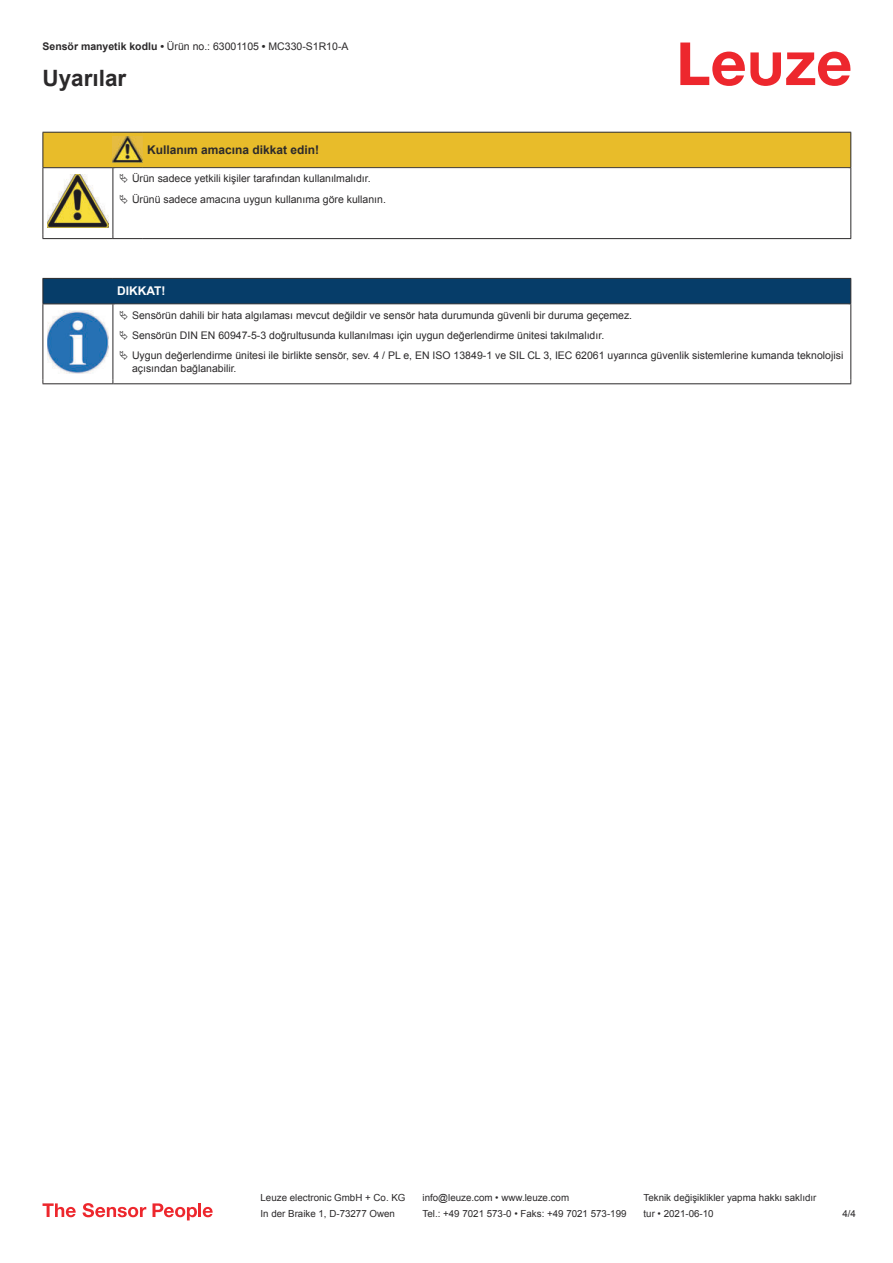
<style>
.page{position:relative;width:893px;height:1263px;background:#fff}
.page>*{position:absolute;margin:0;border:0;box-sizing:border-box;transform-origin:0 0}
.t1{font:700 22.5px "Arial";color:#2b292a}
.t2{font:700 12px "Arial";color:#2b292a}
.t3{font:700 12px "Arial";color:#fff}
.t4{font:10.5px/20.2px "Arial";color:#2b292a}
.t5{font:9.75px "Arial";color:#2b292a}
.s1{font-weight:700}
</style>
<div class="page">
<svg style="left:680px;top:43px;width:170px;height:43px"></svg>
<svg style="left:43px;top:1203px;width:33px;height:14px"></svg>
<svg style="left:83px;top:1203px;width:63px;height:14px"></svg>
<svg style="left:153px;top:1203px;width:44px;height:17px"></svg>
<hr style="left:198px;top:1203px;width:3px;height:14px;background:#ed272d">
<svg style="left:203px;top:1207px;width:10px;height:10px"></svg>
<hr style="left:43px;top:168px;width:1px;height:66px;background:#2b292a">
<hr style="left:113px;top:168px;width:1px;height:66px;background:#2b292a">
<hr style="left:850px;top:168px;width:1px;height:66px;background:#2b292a">
<hr style="left:43px;top:238px;width:70px;height:1px;background:#2b292a">
<hr style="left:113px;top:238px;width:30px;height:1px;background:#2b292a">
<hr style="left:143px;top:238px;width:708px;height:1px;background:#2b292a">
<img style="left:47px;top:209px;width:61px;height:19px">
<hr style="left:43px;top:304px;width:70px;height:1px;background:#2b292a">
<svg style="left:43px;top:278px;width:808px;height:26px;background:#093c65"></svg>
<hr style="left:113px;top:304px;width:738px;height:1px;background:#2b292a">
<hr style="left:43px;top:304px;width:1px;height:75px;background:#2b292a">
<hr style="left:113px;top:304px;width:1px;height:75px;background:#2b292a">
<hr style="left:850px;top:304px;width:1px;height:75px;background:#2b292a">
<hr style="left:43px;top:383px;width:70px;height:1px;background:#2b292a">
<hr style="left:113px;top:383px;width:738px;height:1px;background:#2b292a">
<img style="left:47px;top:310px;width:61px;height:63px">
<svg style="left:43px;top:132px;width:808px;height:77px"></svg>
<p class="t4" style="left:43px;top:37px;width:307px"><span class="s1">Sensör manyetik kodlu •</span> Ürün no.: 63001105 <span class="s1">•</span> MC330-S1R10-A</p>
<h1 class="t1" style="left:43px;top:63px;width:85px">Uyarılar</h1>
<p class="t2" style="left:147px;top:141px;width:174px">Kullanım amacına dikkat edin!</p>
<p class="t4" style="left:132px;top:169px;width:255px">Ürün sadece yetkili kişiler tarafından kullanılmalıdır.<br>Ürünü sadece amacına uygun kullanıma göre kullanın.</p>
<p class="t3" style="left:117px;top:283px;width:50px">DIKKAT!</p>
<p class="t4" style="left:132px;top:305px;width:713px">Sensörün dahili bir hata algılaması mevcut değildir ve sensör hata durumunda güvenli bir duruma geçemez.<br>Sensörün DIN EN 60947-5-3 doğrultusunda kullanılması için uygun değerlendirme ünitesi takılmalıdır.<br>Uygun değerlendirme ünitesi ile birlikte sensör, sev. 4 / PL e, EN ISO 13849-1 ve SIL CL 3, IEC 62061 uyarınca güvenlik sistemlerine kumanda teknolojisi</p>
<p class="t4" style="left:132px;top:358px;width:106px">açısından bağlanabilir.</p>
<p class="t5" style="left:261px;top:1191px;width:146px">Leuze electronic GmbH + Co. KG</p>
<p class="t5" style="left:423px;top:1191px;width:148px">info@leuze.com • www.leuze.com</p>
<p class="t5" style="left:644px;top:1191px;width:174px">Teknik değişiklikler yapma hakkı saklıdır</p>
<p class="t5" style="left:261px;top:1207px;width:136px">In der Braike 1, D-73277 Owen</p>
<p class="t5" style="left:423px;top:1207px;width:205px">Tel.: +49 7021 573-0 • Faks: +49 7021 573-199</p>
<p class="t5" style="left:644px;top:1207px;width:72px">tur • 2021-06-10</p>
<p class="t5" style="left:842px;top:1207px;width:15px">4 /4</p>
</div>
